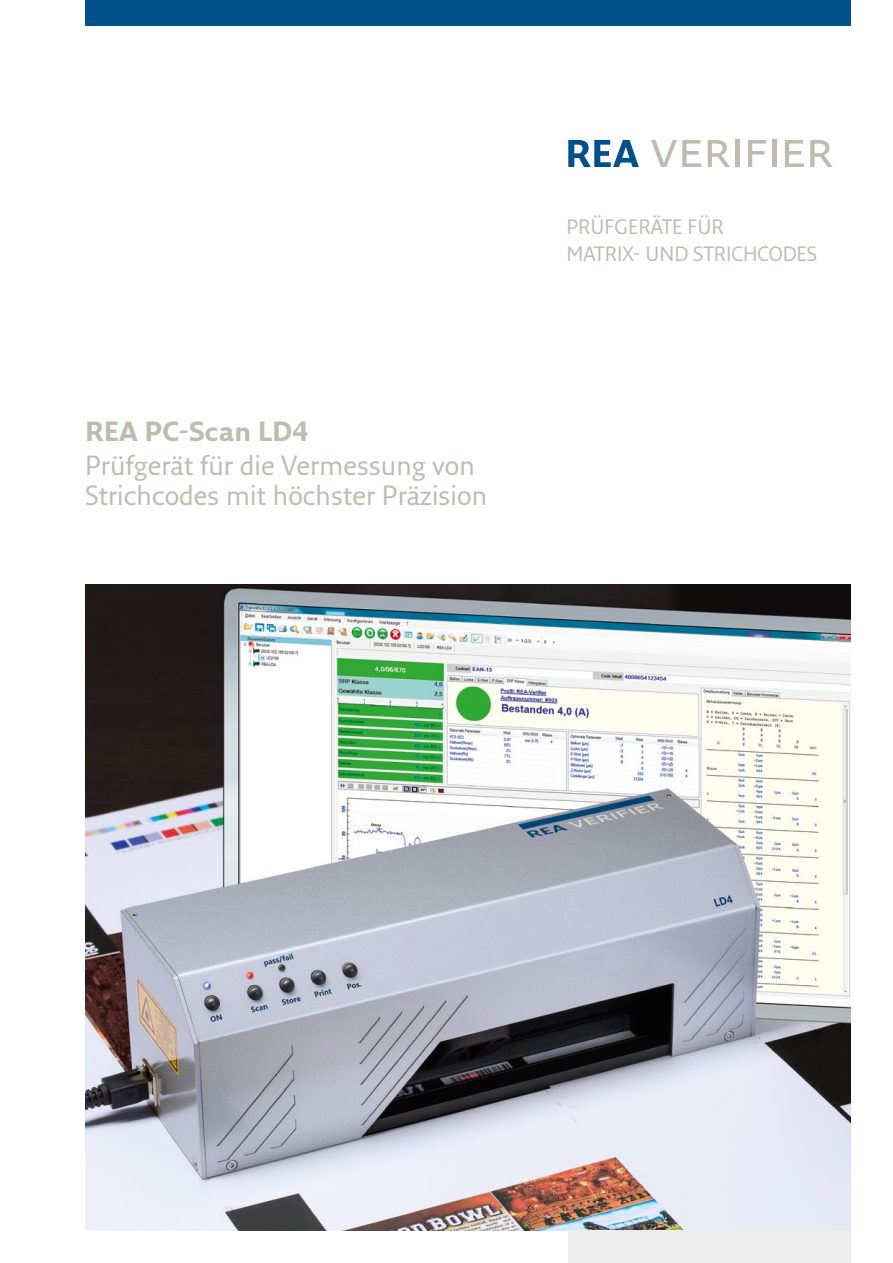
<style>
.page{position:relative;width:893px;height:1263px;background:#fff}
.page>*{position:absolute;margin:0;border:0;box-sizing:border-box;transform-origin:0 0}
.t1{font:27px/29.5px "Fresco Sans Pro";color:#bfbbae}
.t2{font:700 27px "Fresco Sans Pro";color:#bfbbae}
.t3{font:20.25px/26.2px "Fresco Sans Pro";letter-spacing:-.005em;color:#bfbbae}
</style>
<div class="page">
<img style="left:85px;top:585px;width:765px;height:645px">
<div style="left:568px;top:1230px;width:282px;height:33px;background:#ececed"></div>
<svg style="left:568px;top:140px;width:71px;height:27px"></svg>
<svg style="left:651px;top:140px;width:50px;height:27px"></svg>
<svg style="left:708px;top:140px;width:22px;height:27px"></svg>
<hr style="left:735px;top:140px;width:4px;height:27px;background:#bfbbae">
<svg style="left:748px;top:140px;width:18px;height:27px"></svg>
<div style="left:772px;top:140px;width:5px;height:27px;background:#bfbbae"></div>
<svg style="left:785px;top:140px;width:19px;height:27px"></svg>
<svg style="left:810px;top:140px;width:22px;height:27px"></svg>
<div style="left:85px;top:0;width:765px;height:26px;background:#00508c"></div>
<p class="t2" style="left:85px;top:415px;width:225px">REA PC-Scan LD4</p>
<p class="t1" style="left:85px;top:450px;width:404px">Prüfgerät für die Vermessung von<br>Strichcodes mit höchster Präzision</p>
<p class="t3" style="left:566px;top:213px;width:252px">PRÜFGERÄTE FÜR<br>MATRIX- UND STRICHCODES</p>
</div>
